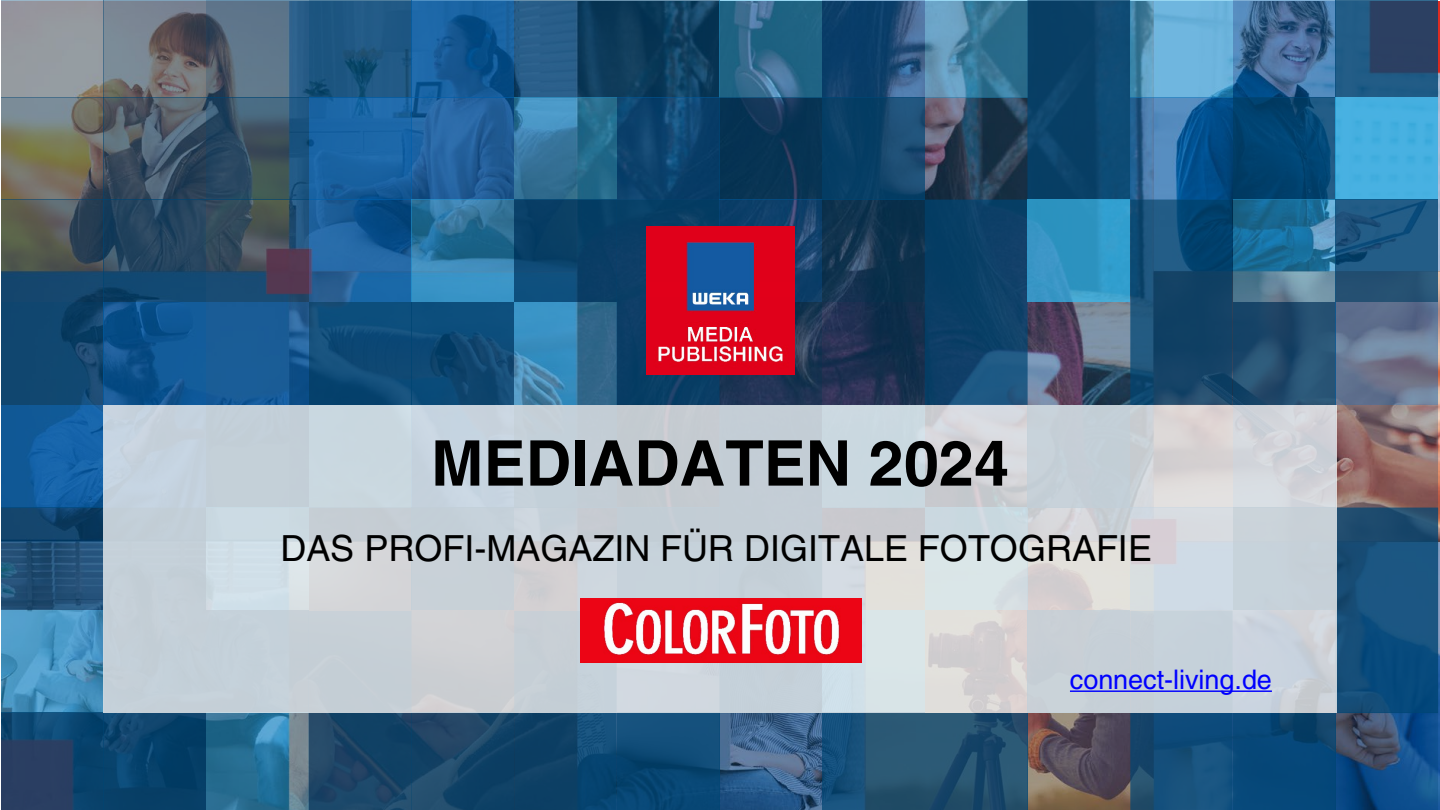
<style>
.page{position:relative;width:1440px;height:810px;background:#fff}
.page>*{position:absolute;margin:0;border:0;box-sizing:border-box;transform-origin:0 0}
.t1{font:700 63px "Helvetica LT Std";color:#000}
.t2{font:36px "Helvetica LT Std";color:#000}
.t3{font:27px "Helvetica LT Std";letter-spacing:-.005em;color:#00f}
</style>
<div class="page">
<div style="left:1px;top:0;width:102px;height:97px;background:#959ba0"></div>
<div style="left:1px;top:97px;width:102px;height:103px;background:#004573;opacity:.5"></div>
<div style="left:1px;top:200px;width:102px;height:102px;background:#004573;opacity:.6"></div>
<div style="left:1px;top:302px;width:102px;height:103px;background:#004573;opacity:.7"></div>
<div style="left:1px;top:405px;width:102px;height:103px;background:#005faa;opacity:.7"></div>
<div style="left:1px;top:508px;width:102px;height:102px;background:#004573;opacity:.6"></div>
<div style="left:1px;top:610px;width:102px;height:103px;background:#2eaee4;opacity:.5"></div>
<div style="left:1px;top:713px;width:102px;height:97px;background:#004573;opacity:.8"></div>
<div style="left:103px;top:0;width:103px;height:97px;background:#004573;opacity:.5"></div>
<div style="left:103px;top:97px;width:103px;height:103px;background:#004573;opacity:.6"></div>
<div style="left:103px;top:200px;width:103px;height:102px;background:#004573;opacity:.7"></div>
<div style="left:103px;top:302px;width:103px;height:103px;background:#005faa;opacity:.7"></div>
<svg style="left:103px;top:713px;width:103px;height:97px;background:#074069"></svg>
<div style="left:206px;top:0;width:103px;height:97px;background:#004573;opacity:.6"></div>
<div style="left:206px;top:97px;width:103px;height:103px;background:#004573;opacity:.7"></div>
<div style="left:206px;top:200px;width:103px;height:102px;background:#004573;opacity:.6"></div>
<div style="left:206px;top:302px;width:103px;height:103px;background:#005faa;opacity:.6"></div>
<div style="left:206px;top:713px;width:103px;height:97px;background:#2eaee4;opacity:.5"></div>
<div style="left:309px;top:0;width:102px;height:97px;background:#004573;opacity:.7"></div>
<div style="left:309px;top:97px;width:102px;height:103px;background:#005faa;opacity:.7"></div>
<div style="left:309px;top:200px;width:102px;height:102px;background:#005faa;opacity:.6"></div>
<div style="left:309px;top:302px;width:102px;height:103px;background:#004573;opacity:.8"></div>
<svg style="left:309px;top:713px;width:102px;height:97px;background:#1a4465"></svg>
<div style="left:411px;top:0;width:103px;height:97px;background:#005faa;opacity:.7"></div>
<div style="left:411px;top:97px;width:103px;height:103px;background:#005faa;opacity:.6"></div>
<div style="left:411px;top:200px;width:103px;height:102px;background:#2eaee4;opacity:.5"></div>
<div style="left:411px;top:302px;width:103px;height:103px;background:#004573;opacity:.8"></div>
<div style="left:411px;top:713px;width:103px;height:97px;background:#004573;opacity:.8"></div>
<div style="left:514px;top:0;width:103px;height:97px;background:#004573;opacity:.6"></div>
<div style="left:514px;top:97px;width:103px;height:103px;background:#2eaee4;opacity:.5"></div>
<div style="left:617px;top:0;width:102px;height:97px;background:#004573;opacity:.6"></div>
<div style="left:617px;top:97px;width:102px;height:103px;background:#005faa;opacity:.5"></div>
<div style="left:719px;top:0;width:103px;height:97px;background:#2eaee4;opacity:.5"></div>
<div style="left:719px;top:97px;width:103px;height:103px;background:#004573;opacity:.6"></div>
<svg style="left:514px;top:200px;width:308px;height:610px;background:#154b74"></svg>
<div style="left:719px;top:713px;width:103px;height:97px;background:#004573;opacity:.3"></div>
<div style="left:822px;top:0;width:103px;height:97px;background:#005faa;opacity:.5"></div>
<div style="left:822px;top:97px;width:103px;height:103px;background:#004573;opacity:.8"></div>
<div style="left:822px;top:200px;width:103px;height:102px;background:#004573;opacity:.5"></div>
<div style="left:822px;top:302px;width:103px;height:103px;background:#005faa;opacity:.3"></div>
<div style="left:822px;top:713px;width:103px;height:97px;background:#004573;opacity:.8"></div>
<div style="left:925px;top:713px;width:102px;height:97px;background:#004573;opacity:.8"></div>
<div style="left:1027px;top:713px;width:103px;height:97px;background:#004573;opacity:.3"></div>
<svg style="left:925px;top:0;width:308px;height:405px;background:#285e84"></svg>
<div style="left:1233px;top:0;width:103px;height:97px;background:#005faa;opacity:.5"></div>
<div style="left:1233px;top:97px;width:103px;height:103px;background:#004573;opacity:.8"></div>
<div style="left:1233px;top:200px;width:103px;height:102px;background:#2eaee4;opacity:.5"></div>
<div style="left:1233px;top:302px;width:103px;height:103px;background:#004573;opacity:.8"></div>
<div style="left:1233px;top:713px;width:102px;height:97px;background:#004573;opacity:.8"></div>
<div style="left:1335px;top:0;width:103px;height:97px;background:#004573;opacity:.8"></div>
<div style="left:1336px;top:97px;width:102px;height:103px;background:#47b1e1"></div>
<div style="left:1336px;top:200px;width:102px;height:102px;background:#004573;opacity:.8"></div>
<div style="left:1336px;top:302px;width:102px;height:103px;background:#005faa;opacity:.5"></div>
<div style="left:1336px;top:405px;width:102px;height:103px;background:#004573;opacity:.3"></div>
<svg style="left:1337px;top:508px;width:101px;height:205px;background:#154e7a"></svg>
<div style="left:1336px;top:713px;width:102px;height:97px;background:#004573;opacity:.3"></div>
<div style="left:103px;top:405px;width:1234px;height:308px;background:#f2f2f2;opacity:.8"></div>
<img style="left:647px;top:227px;width:148px;height:148px">
<svg style="left:1070px;top:610px;width:202px;height:200px;background:#778fa5"></svg>
<img style="left:580px;top:598px;width:281px;height:64px">
<p class="t1" style="left:431px;top:425px;width:579px">MEDIADATEN 2024</p>
<p class="t2" style="left:280px;top:527px;width:873px">DAS PROFI-MAGAZIN FÜR DIGITALE FOTOGRAFIE</p>
<p class="t3" style="left:1070px;top:663px;width:203px">connect-living.de</p>
</div>
